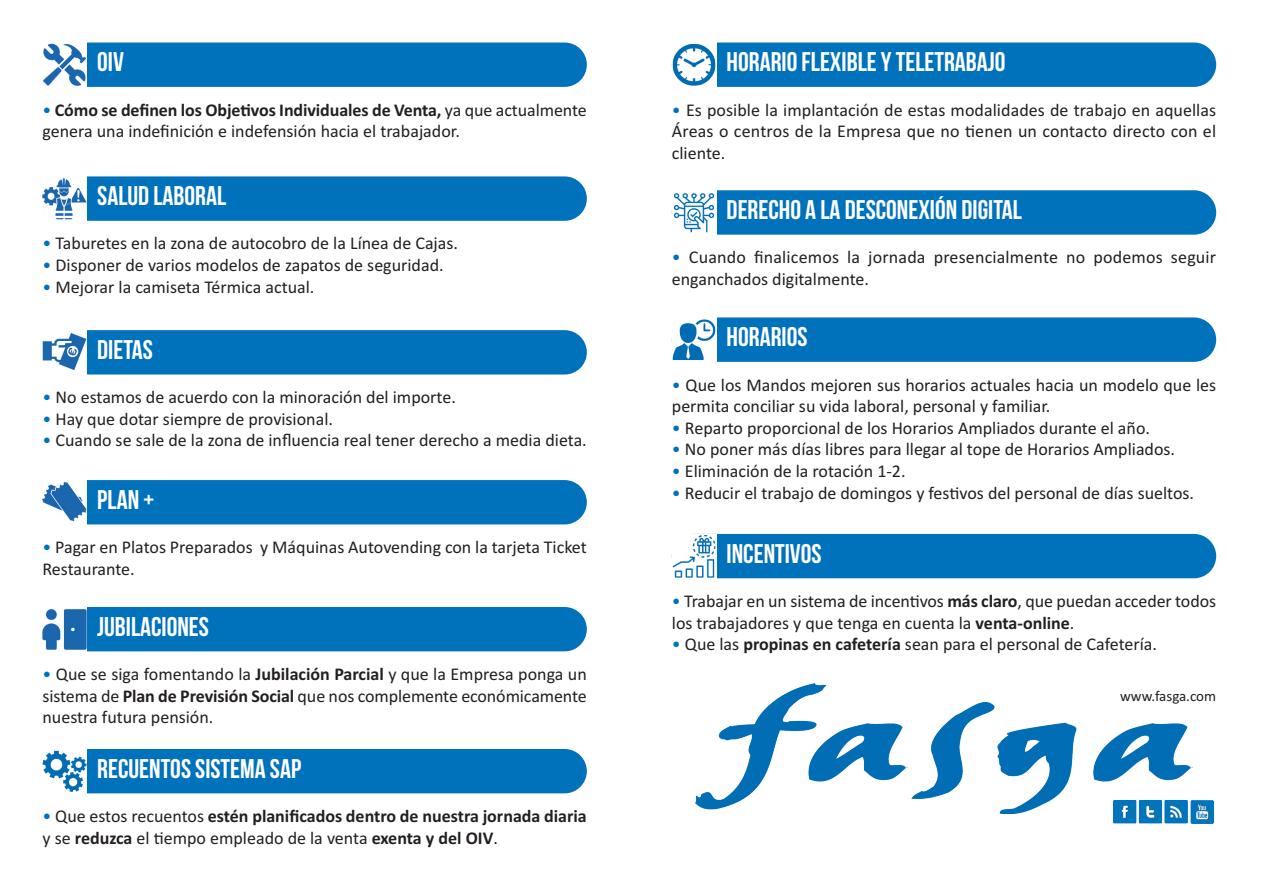
<style>
.page{position:relative;width:1263px;height:893px;background:#fff}
.page>*{position:absolute;margin:0;border:0;box-sizing:border-box;transform-origin:0 0}
.t1{font:700 27px "Bebas Neue";color:#fff}
.t2{font:18px/21.6px "Calibri";color:#231f20}
.t3{font:700 18px/21.6px "Calibri";color:#231f20}
.t4{font:15px "Calibri";color:#231f20}
.s1{color:#0072bc}
.s2{font-weight:700}
.s3{font-family:"Calibri";font-weight:400;font-size:18px;color:#0072bc}
.s4{font-weight:400;color:#0072bc}
.s5{font-weight:400}
</style>
<div class="page">
<div style="left:43px;top:43px;width:544px;height:44px;background:#0072bc;border-radius:22px"></div>
<img style="left:43px;top:43px;width:44px;height:44px">
<div style="left:43px;top:176px;width:544px;height:45px;background:#0072bc;border-radius:22px"></div>
<img style="left:43px;top:176px;width:44px;height:45px">
<div style="left:43px;top:330px;width:544px;height:44px;background:#0072bc;border-radius:22px"></div>
<img style="left:43px;top:330px;width:44px;height:44px">
<div style="left:43px;top:480px;width:544px;height:44px;background:#0072bc;border-radius:22px"></div>
<img style="left:43px;top:480px;width:44px;height:44px">
<div style="left:43px;top:607px;width:544px;height:44px;background:#0072bc;border-radius:22px"></div>
<img style="left:43px;top:607px;width:44px;height:44px">
<div style="left:43px;top:749px;width:544px;height:44px;background:#0072bc;border-radius:22px"></div>
<img style="left:43px;top:749px;width:44px;height:44px">
<div style="left:672px;top:43px;width:544px;height:44px;background:#0072bc;border-radius:22px"></div>
<img style="left:672px;top:43px;width:44px;height:44px">
<div style="left:672px;top:190px;width:544px;height:45px;background:#0072bc;border-radius:22px"></div>
<img style="left:672px;top:190px;width:44px;height:45px">
<div style="left:672px;top:317px;width:544px;height:45px;background:#0072bc;border-radius:22px"></div>
<img style="left:672px;top:317px;width:44px;height:45px">
<div style="left:672px;top:534px;width:544px;height:44px;background:#0072bc;border-radius:22px"></div>
<img style="left:672px;top:534px;width:44px;height:44px">
<img style="left:695px;top:684px;width:498px;height:129px">
<img style="left:1113px;top:800px;width:101px;height:24px">
<h1 class="t1" style="left:97px;top:46px;width:28px">OIV</h1>
<p class="t2" style="left:43px;top:99px;width:546px"><span class="s1">•</span> <span class="s2">Cómo se definen los Objetivos Individuales de Venta,</span> ya que actualmente genera una indefinición e indefensión hacia el trabajador.</p>
<h1 class="t1" style="left:97px;top:180px;width:139px">SALUD LABORAL<span class="s3">•</span></h1>
<p class="t2" style="left:43px;top:232px;width:417px"><span class="s1">•</span> Taburetes en la zona de autocobro de la Línea de Cajas.</p>
<p class="t2" style="left:43px;top:254px;width:403px"><span class="s1">•</span> Disponer de varios modelos de zapatos de seguridad.</p>
<p class="t2" style="left:43px;top:276px;width:273px"><span class="s1">•</span> Mejorar la camiseta Térmica actual.</p>
<h1 class="t1" style="left:97px;top:334px;width:57px">DIETAS</h1>
<p class="t2" style="left:43px;top:386px;width:415px"><span class="s1">•</span> No estamos de acuerdo con la minoración del importe.</p>
<p class="t2" style="left:43px;top:408px;width:292px"><span class="s1">•</span> Hay que dotar siempre de provisional.</p>
<p class="t2" style="left:43px;top:429px;width:546px"><span class="s1">•</span> Cuando se sale de la zona de influencia real tener derecho a media dieta.</p>
<h1 class="t1" style="left:97px;top:484px;width:58px">PLAN +</h1>
<p class="t2" style="left:43px;top:536px;width:546px"><span class="s1">•</span> Pagar en Platos Preparados y Máquinas Autovending con la tarjeta Ticket<br>Restaurante.</p>
<h1 class="t1" style="left:97px;top:611px;width:113px">JUBILACIONES</h1>
<p class="t2" style="left:43px;top:663px;width:546px;text-align:justify"><span class="s1">•</span> Que se siga fomentando la <span class="s2">Jubilación Parcial</span> y que la Empresa ponga un sistema de <span class="s2">Plan de Previsión Social</span> que nos complemente económicamente nuestra futura pensión.</p>
<h1 class="t1" style="left:97px;top:753px;width:206px">RECUENTOS SISTEMA SAP</h1>
<p class="t3" style="left:43px;top:805px;width:546px"><span class="s4">•</span> <span class="s5">Que estos recuentos</span> estén planificados dentro de nuestra jornada diaria <span class="s5">y se</span> reduzca <span class="s5">el tiempo empleado de la venta</span> exenta y del OIV<span class="s5">.</span></p>
<h1 class="t1" style="left:727px;top:46px;width:280px">HORARIOFLEXIBLEYTELETRABAJO</h1>
<p class="t2" style="left:672px;top:99px;width:546px;text-align:justify"><span class="s1">•</span> Es posible la implantación de estas modalidades de trabajo en aquellas Áreas o centros de la Empresa que no tienen un contacto directo con el cliente.</p>
<h1 class="t1" style="left:727px;top:194px;width:297px">DERECHO A LA DESCONEXIÓN DIGITAL</h1>
<p class="t2" style="left:672px;top:246px;width:546px"><span class="s1">•</span> Cuando finalicemos la jornada presencialmente no podemos seguir enganchados digitalmente.</p>
<h1 class="t1" style="left:727px;top:321px;width:82px">HORARIOS</h1>
<p class="t2" style="left:672px;top:373px;width:546px"><span class="s1">•</span> Que los Mandos mejoren sus horarios actuales hacia un modelo que les permita conciliar su vida laboral, personal y familiar.</p>
<p class="t2" style="left:672px;top:417px;width:480px"><span class="s1">•</span> Reparto proporcional de los Horarios Ampliados durante el año.</p>
<p class="t2" style="left:672px;top:438px;width:505px"><span class="s1">•</span> No poner más días libres para llegar al tope de Horarios Ampliados.</p>
<p class="t2" style="left:672px;top:460px;width:235px"><span class="s1">•</span> Eliminación de la rotación 1-2.</p>
<p class="t2" style="left:672px;top:481px;width:524px"><span class="s1">•</span> Reducir el trabajo de domingos y festivos del personal de días sueltos.</p>
<h1 class="t1" style="left:727px;top:538px;width:96px">INCENTIVOS</h1>
<p class="t2" style="left:672px;top:590px;width:546px"><span class="s1">•</span> Trabajar en un sistema de incentivos <span class="s2">más claro</span>, que puedan acceder todos los trabajadores y que tenga en cuenta la <span class="s2">venta-online</span>.</p>
<p class="t2" style="left:672px;top:633px;width:487px"><span class="s1">•</span> Que las <span class="s2">propinas en cafetería</span> sean para el personal de Cafetería.</p>
<p class="t4" style="left:1120px;top:687px;width:98px">www.fasga.com</p>
</div>
